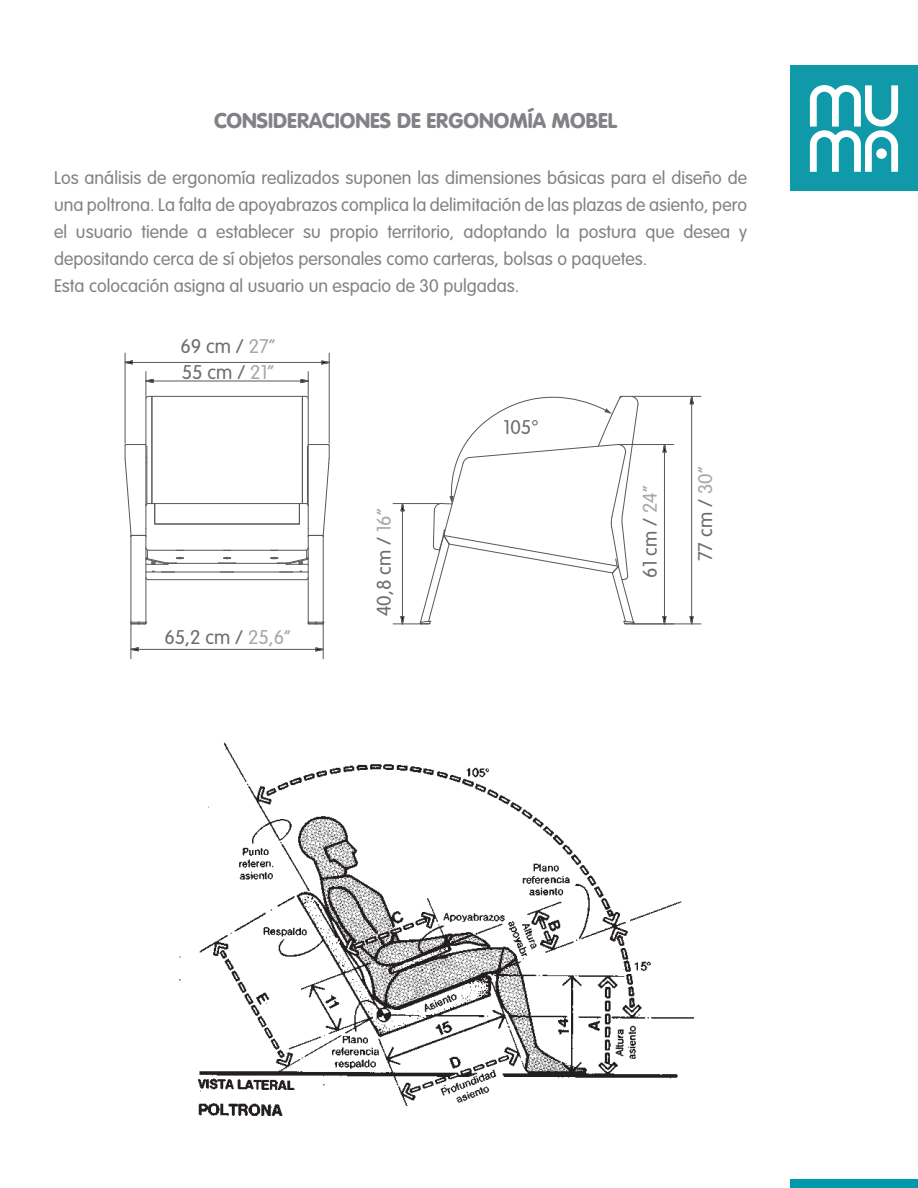
<style>
.page{position:relative;width:918px;height:1188px;background:#fff}
.page>*{position:absolute;margin:0;border:0;box-sizing:border-box;transform-origin:0 0}
.t1{font:900 21px "VAG Rounded Std";color:#808285}
.t2{font:300 19.5px/26.4px "VAG Rounded Std";color:#6d6d6f}
.t3{font:300 18px/27px "VAG Rounded Std";color:#808285}
.s1{color:#a6a8aa}
</style>
<div class="page">
<div style="left:790px;top:66px;width:128px;height:125px;background:#109aa9"></div>
<svg style="left:810px;top:85px;width:88px;height:87px"></svg>
<div style="left:876px;top:148px;width:11px;height:11px;background:#fff;border-radius:50%"></div>
<div style="left:790px;top:1179px;width:128px;height:9px;background:#0099a9"></div>
<hr style="left:168px;top:563px;width:118px;height:1px;background:#57585a">
<hr style="left:146px;top:572px;width:162px;height:1px;background:#57585a">
<svg style="left:280px;top:572px;width:13px;height:1px"></svg>
<svg style="left:162px;top:572px;width:13px;height:1px"></svg>
<svg style="left:221px;top:572px;width:13px;height:1px"></svg>
<hr style="left:146px;top:548px;width:1px;height:74px;background:#57585a">
<hr style="left:131px;top:536px;width:1px;height:86px;background:#57585a">
<hr style="left:323px;top:536px;width:1px;height:86px;background:#57585a">
<hr style="left:308px;top:548px;width:1px;height:74px;background:#57585a">
<svg style="left:130px;top:622px;width:17px;height:3px"></svg>
<svg style="left:308px;top:622px;width:16px;height:3px"></svg>
<svg style="left:218px;top:557px;width:18px;height:7px"></svg>
<hr style="left:308px;top:506px;width:1px;height:42px;background:#57585a">
<hr style="left:146px;top:506px;width:1px;height:42px;background:#57585a">
<hr style="left:148px;top:550px;width:158px;height:1px;background:#57585a">
<hr style="left:148px;top:579px;width:158px;height:1px;background:#57585a">
<svg style="left:299px;top:571px;width:10px;height:9px"></svg>
<svg style="left:145px;top:571px;width:11px;height:9px"></svg>
<svg style="left:145px;top:547px;width:39px;height:18px"></svg>
<svg style="left:269px;top:547px;width:40px;height:18px"></svg>
<svg style="left:689px;top:395px;width:5px;height:15px"></svg>
<svg style="left:689px;top:616px;width:5px;height:8px"></svg>
<hr style="left:691px;top:404px;width:1px;height:213px;background:#57585a">
<hr style="left:635px;top:624px;width:66px;height:1px;background:#57585a">
<hr style="left:632px;top:396px;width:69px;height:1px;background:#57585a">
<svg style="left:124px;top:360px;width:9px;height:5px"></svg>
<svg style="left:321px;top:360px;width:8px;height:5px"></svg>
<hr style="left:132px;top:362px;width:190px;height:1px;background:#57585a">
<hr style="left:125px;top:353px;width:1px;height:90px;background:#57585a">
<hr style="left:329px;top:353px;width:1px;height:90px;background:#57585a">
<svg style="left:124px;top:372px;width:206px;height:165px"></svg>
<svg style="left:662px;top:616px;width:5px;height:8px"></svg>
<svg style="left:662px;top:445px;width:5px;height:8px"></svg>
<hr style="left:664px;top:452px;width:1px;height:165px;background:#57585a">
<hr style="left:620px;top:444px;width:54px;height:1px;background:#57585a">
<svg style="left:130px;top:647px;width:9px;height:5px"></svg>
<svg style="left:315px;top:647px;width:8px;height:5px"></svg>
<hr style="left:138px;top:649px;width:178px;height:1px;background:#57585a">
<hr style="left:323px;top:624px;width:1px;height:35px;background:#57585a">
<hr style="left:131px;top:624px;width:1px;height:35px;background:#57585a">
<img style="left:179px;top:742px;width:515px;height:374px">
<svg style="left:393px;top:395px;width:246px;height:230px"></svg>
<p class="t1" style="left:214px;top:108px;width:405px">CONSIDERACIONES DE ERGONOMÍA MOBEL</p>
<p class="t3" style="left:54px;top:165px;width:695px">Los análisis de ergonomía realizados suponen las dimensiones básicas para el diseño de una poltrona. La falta de apoyabrazos complica la delimitación de las plazas de asiento, pero el usuario tiende a establecer su propio territorio, adoptando la postura que desea y depositando cerca de sí objetos personales como carteras, bolsas o paquetes.<br>Esta colocación asigna al usuario un espacio de 30 pulgadas.</p>
<p class="t2" style="left:180px;top:334px;width:97px">69 cm / <span class="s1">27”<br></span>55 cm / <span class="s1">21”</span></p>
<p class="t2" style="left:164px;top:625px;width:128px">65,2 cm / <span class="s1">25,6”</span></p>
<p class="t2" style="left:371px;top:616px;width:109px;rotate:-90deg">40,8 cm / <span class="s1">16”</span></p>
<p class="t2" style="left:504px;top:415px;width:37px">105°</p>
<p class="t2" style="left:637px;top:578px;width:94px;rotate:-90deg">61 cm / <span class="s1">24”</span></p>
<p class="t2" style="left:693px;top:561px;width:96px;rotate:-90deg">77 cm / <span class="s1">30”</span></p>
</div>
